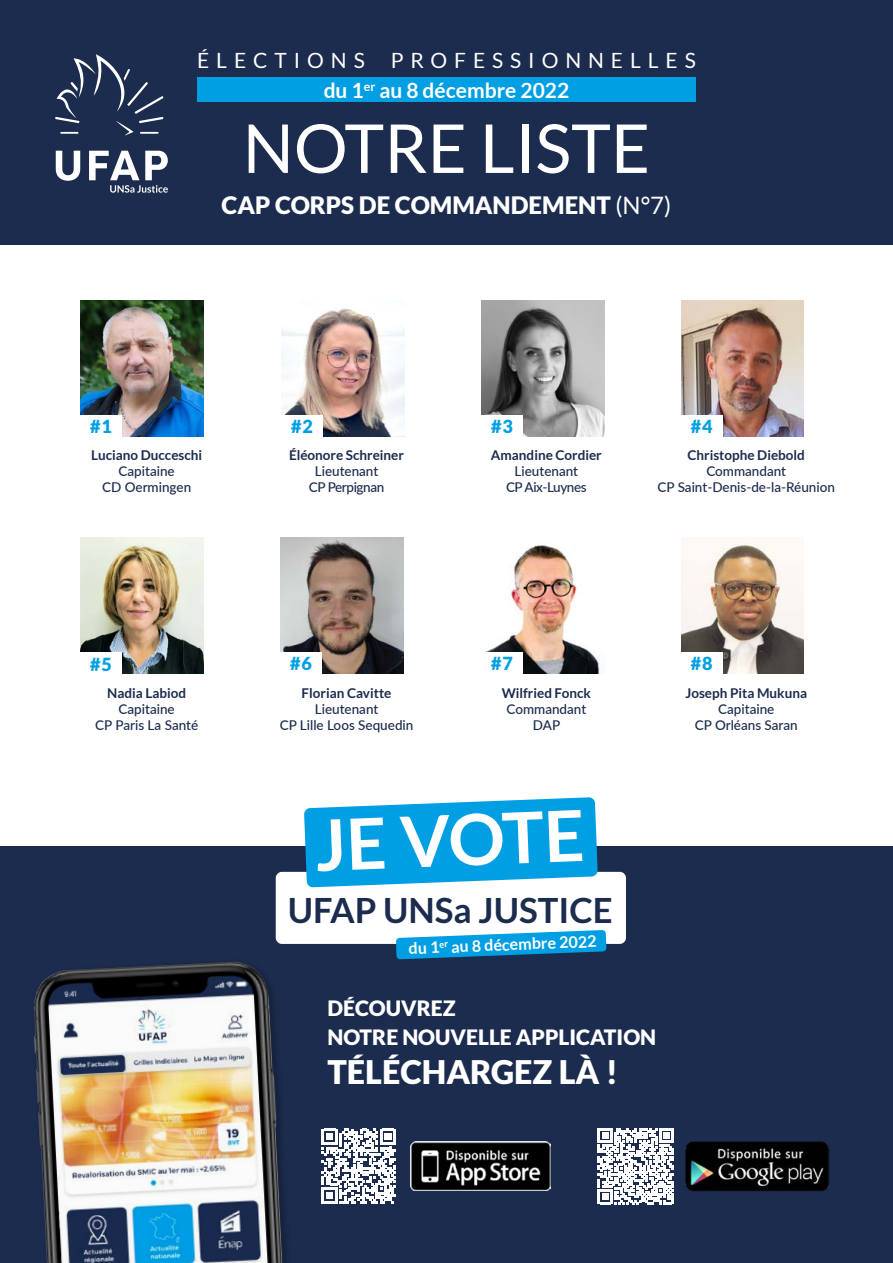
<style>
.page{position:relative;width:893px;height:1263px;background:#fff}
.page>*{position:absolute;margin:0;border:0;box-sizing:border-box;transform-origin:0 0}
.t1{font:700 70.65px "Lato";color:#fff}
.t2{font:67.5px "Lato";color:#fff}
.t3{font:700 34.8px "Lato";color:#1c2c4e}
.t4{font:900 32.55px "Lato";color:#fff}
.t5{font:900 24px "Lato";color:#fff}
.t6{font:900 21.15px/29.2px "Lato";color:#fff}
.t7{font:21px "Lato";letter-spacing:.33em;color:#fff}
.t8{font:700 21px "Lato";color:#fff}
.t9{font:900 18px "Lato";color:#009fe3}
.t10{font:700 16.05px "Lato";color:#fff}
.t11{font:500 13.5px/16.2px "Lato";color:#1c2c4e;text-align:center}
.t12{font:700 13.5px "Lato";color:#1c2c4e}
.s1{font-weight:400}
</style>
<div class="page">
<div style="left:0;top:0;width:893px;height:244px;background:#1c2c4e"></div>
<div style="left:197px;top:78px;width:499px;height:24px;background:#009fe3"></div>
<svg style="left:55px;top:54px;width:109px;height:82px"></svg>
<svg style="left:56px;top:151px;width:24px;height:30px"></svg>
<svg style="left:89px;top:151px;width:79px;height:42px"></svg>
<img style="left:81px;top:537px;width:122px;height:136px">
<img style="left:282px;top:308px;width:122px;height:128px">
<img style="left:81px;top:300px;width:122px;height:136px">
<img style="left:681px;top:537px;width:123px;height:136px">
<img style="left:681px;top:300px;width:123px;height:136px">
<img style="left:280px;top:537px;width:123px;height:136px">
<img style="left:481px;top:300px;width:123px;height:136px">
<img style="left:485px;top:545px;width:115px;height:128px">
<div style="left:81px;top:415px;width:41px;height:21px;background:#fff"></div>
<div style="left:482px;top:652px;width:41px;height:21px;background:#fff"></div>
<div style="left:282px;top:415px;width:41px;height:21px;background:#fff"></div>
<div style="left:681px;top:652px;width:41px;height:21px;background:#fff"></div>
<div style="left:482px;top:415px;width:41px;height:21px;background:#fff"></div>
<div style="left:681px;top:415px;width:41px;height:21px;background:#fff"></div>
<div style="left:81px;top:653px;width:41px;height:21px;background:#fff"></div>
<div style="left:280px;top:652px;width:42px;height:21px;background:#fff"></div>
<div style="left:0;top:847px;width:893px;height:416px;background:#1c2c4e"></div>
<div style="left:276px;top:872px;width:350px;height:72px;background:#fff;border-radius:6px"></div>
<svg style="left:304px;top:797px;width:294px;height:90px;background:#21aae5"></svg>
<svg style="left:396px;top:930px;width:210px;height:29px"></svg>
<img style="left:34px;top:936px;width:292px;height:327px">
<img style="left:411px;top:1142px;width:140px;height:48px">
<img style="left:685px;top:1141px;width:144px;height:50px">
<svg style="left:598px;top:1128px;width:76px;height:76px"></svg>
<svg style="left:322px;top:1129px;width:74px;height:74px"></svg>
<h3 class="t7" style="left:197px;top:49px;width:500px">ÉLECTIONS PROFESSIONNELLES</h3>
<h3 class="t8" style="left:324px;top:79px;width:247px">du 1<sup>er</sup> au 8 décembre 2022</h3>
<h2 class="t2" style="left:243px;top:111px;width:409px">NOTRE LISTE</h2>
<h3 class="t5" style="left:222px;top:192px;width:451px">CAP CORPS DE COMMANDEMENT <span class="s1">(N°7)</span></h3>
<h3 class="t9" style="left:90px;top:416px;width:23px">#1</h3>
<p class="t12" style="left:91px;top:447px;width:113px">Luciano Ducceschi</p>
<p class="t11" style="left:102px;top:463px;width:91px">Capitaine<br>CD Oermingen</p>
<h3 class="t9" style="left:291px;top:416px;width:23px">#2</h3>
<p class="t12" style="left:289px;top:447px;width:117px">Éléonore Schreiner</p>
<p class="t11" style="left:309px;top:463px;width:77px">Lieutenant<br>CP Perpignan</p>
<h3 class="t9" style="left:491px;top:416px;width:23px">#3</h3>
<h3 class="t9" style="left:691px;top:416px;width:23px">#4</h3>
<p class="t12" style="left:491px;top:447px;width:112px">Amandine Cordier</p>
<p class="t11" style="left:506px;top:463px;width:82px">Lieutenant<br>CP Aix-Luynes</p>
<p class="t12" style="left:687px;top:447px;width:119px">Christophe Diebold</p>
<p class="t11" style="left:657px;top:463px;width:179px">Commandant<br>CP Saint-Denis-de-la-Réunion</p>
<h3 class="t9" style="left:90px;top:653px;width:23px">#5</h3>
<h3 class="t9" style="left:290px;top:653px;width:23px">#6</h3>
<p class="t12" style="left:107px;top:685px;width:81px">Nadia Labiod</p>
<p class="t11" style="left:95px;top:700px;width:104px">Capitaine<br>CP Paris La Santé</p>
<p class="t12" style="left:302px;top:685px;width:91px">Florian Cavitte</p>
<p class="t11" style="left:280px;top:700px;width:135px">Lieutenant<br>CP Lille Loos Sequedin</p>
<h3 class="t9" style="left:491px;top:653px;width:23px">#7</h3>
<p class="t12" style="left:502px;top:685px;width:91px">Wilfried Fonck</p>
<p class="t11" style="left:506px;top:700px;width:81px">Commandant<br>DAP</p>
<h3 class="t9" style="left:691px;top:653px;width:23px">#8</h3>
<p class="t12" style="left:685px;top:685px;width:123px">Joseph Pita Mukuna</p>
<p class="t11" style="left:695px;top:700px;width:104px">Capitaine<br>CP Orléans Saran</p>
<h1 class="t1" style="left:314px;top:805px;width:271px;rotate:-2deg">JE VOTE</h1>
<h3 class="t3" style="left:288px;top:890px;width:327px">UFAP UNSa JUSTICE</h3>
<p class="t10" style="left:408px;top:939px;width:189px;rotate:-2deg">du 1<sup>er</sup> au 8 décembre 2022</p>
<h3 class="t6" style="left:327px;top:993px;width:330px">DÉCOUVREZ<br>NOTRE NOUVELLE APPLICATION</h3>
<h3 class="t4" style="left:327px;top:1053px;width:292px">TÉLÉCHARGEZ LÀ !</h3>
</div>
